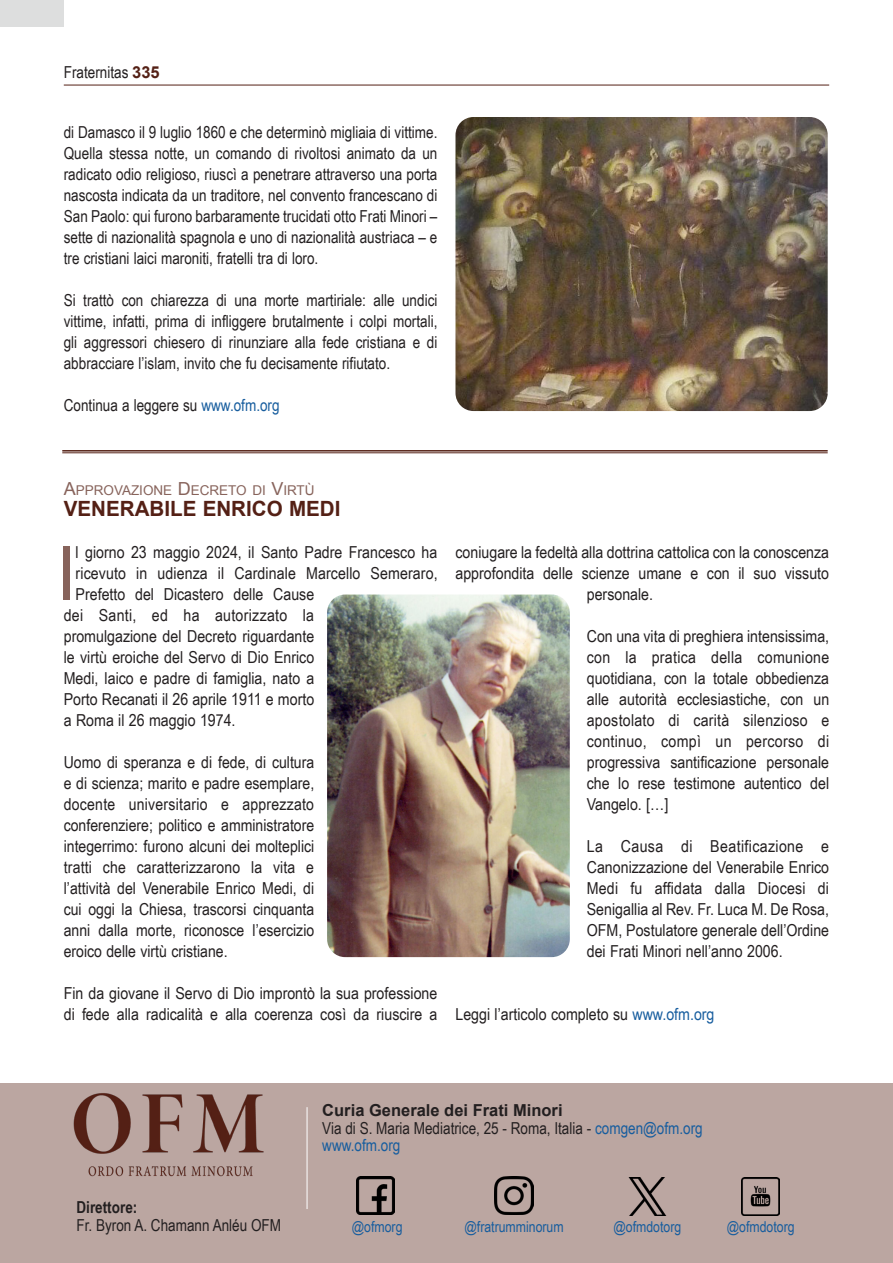
<style>
.page{position:relative;width:893px;height:1263px;background:#fff}
.page>*{position:absolute;margin:0;border:0;box-sizing:border-box;transform-origin:0 0}
.Titolo{font:75.15px "Arial Narrow";color:#87635b;scale:1.05 1}
.Titolo-2{font:700 21px "Arial";color:#542015}
.Titolo-3{font:16.5px/21px "Arial Narrow";color:#231f20;text-align:justify;scale:1.05 1}
.Titolo-4{font:16.5px/21px "Arial Narrow";color:#231f20;text-align:justify}
.Titolo-5{font:16.5px/21px "Arial Narrow";color:#231f20;text-align:justify;scale:1.04 1}
.t1{font:700 16.5px "Arial";color:#231f20}
.t2{font:700 16.5px "Arial Narrow";color:#231f20}
.t3{font:15px "Arial Narrow";color:#175d9e}
.Titolo_piccolo{font:13.5px "Arial";color:#87635b}
.s1{font-family:"Arial";font-weight:700;color:#542015}
.s2{color:#175d9e}
.s3{font-size:18px}
</style>
<div class="page">
<hr style="left:64px;top:85px;width:765px;height:1px;background:#542015">
<div style="left:0;top:0;width:64px;height:27px;background:#dddede"></div>
<div style="left:0;top:1083px;width:893px;height:180px;background:#bba6a1"></div>
<img style="left:356px;top:1176px;width:39px;height:39px">
<img style="left:495px;top:1176px;width:38px;height:39px">
<img style="left:742px;top:1177px;width:38px;height:38px">
<hr style="left:307px;top:1107px;width:1px;height:102px;background:#fff">
<img style="left:73px;top:1093px;width:191px;height:84px">
<img style="left:628px;top:1177px;width:38px;height:38px">
<img style="left:455px;top:117px;width:373px;height:294px">
<hr style="left:62px;top:450px;width:766px;height:2px;background:#542015">
<hr style="left:62px;top:452px;width:766px;height:1px;background:#542015">
<img style="left:327px;top:594px;width:243px;height:363px">
<p class="Titolo-4" style="left:64px;top:61px;width:97px">Fraternitas <span class="s1">335</span></p>
<p class="Titolo-4" style="left:64px;top:121px;width:375px">di Damasco il 9 luglio 1860 e che determinò migliaia di vittime.<br>Quella stessa notte, un comando di rivoltosi animato da un radicato odio religioso, riuscì a penetrare attraverso una porta nascosta indicata da un traditore, nel convento francescano di San Paolo: qui furono barbaramente trucidati otto Frati Minori – sette di nazionalità spagnola e uno di nazionalità austriaca – e tre cristiani laici maroniti, fratelli tra di loro.</p>
<p class="Titolo-4" style="left:64px;top:289px;width:375px">Si trattò con chiarezza di una morte martiriale: alle undici vittime, infatti, prima di infliggere brutalmente i colpi mortali, gli aggressori chiesero di rinunziare alla fede cristiana e di abbracciare l’islam, invito che fu decisamente rifiutato.</p>
<p class="Titolo-4" style="left:64px;top:394px;width:217px">Continua a leggere su <span class="s2">www.ofm.org</span></p>
<p class="Titolo_piccolo" style="left:64px;top:481px;width:252px"><span class="s3">A</span>PPROVAZIONE <span class="s3">D</span> ECRETO DI <span class="s3">V</span>IRTÙ</p>
<p class="Titolo-2" style="left:64px;top:495px;width:278px">VENERABILE ENRICO MEDI</p>
<p class="Titolo" style="left:58px;top:518px;width:19px">I</p>
<p class="Titolo-3" style="left:76px;top:541px;width:346px">l giorno 23 maggio 2024, il Santo Padre Francesco ha</p>
<p class="Titolo-3" style="left:76px;top:562px;width:346px">ricevuto in udienza il Cardinale Marcello Semeraro,</p>
<p class="Titolo-3" style="left:76px;top:583px;width:229px">Prefetto del Dicastero delle Cause</p>
<p class="Titolo-3" style="left:64px;top:604px;width:240px">dei Santi, ed ha autorizzato la</p>
<p class="Titolo-3" style="left:64px;top:625px;width:240px">promulgazione del Decreto riguardante</p>
<p class="Titolo-3" style="left:64px;top:646px;width:240px">le virtù eroiche del Servo di Dio Enrico</p>
<p class="Titolo-3" style="left:64px;top:667px;width:240px">Medi, laico e padre di famiglia, nato a</p>
<p class="Titolo-3" style="left:64px;top:688px;width:240px">Porto Recanati il 26 aprile 1911 e morto</p>
<p class="Titolo-3" style="left:64px;top:709px;width:165px">a Roma il 26 maggio 1974.</p>
<p class="Titolo-5" style="left:64px;top:751px;width:242px">Uomo di speranza e di fede, di cultura e di scienza; marito e padre esemplare, docente universitario e apprezzato conferenziere; politico e amministratore integerrimo: furono alcuni dei molteplici tratti che caratterizzarono la vita e l’attività del Venerabile Enrico Medi, di cui oggi la Chiesa, trascorsi cinquanta anni dalla morte, riconosce l’esercizio eroico delle virtù cristiane.</p>
<p class="Titolo-3" style="left:64px;top:982px;width:357px">Fin da giovane il Servo di Dio improntò la sua professione di fede alla radicalità e alla coerenza così da riuscire a</p>
<p class="Titolo-3" style="left:455px;top:541px;width:357px">coniugare la fedeltà alla dottrina cattolica con la conoscenza</p>
<p class="Titolo-3" style="left:455px;top:562px;width:357px">approfondita delle scienze umane e con il suo vissuto</p>
<p class="Titolo-3" style="left:587px;top:583px;width:65px">personale.</p>
<p class="Titolo-3" style="left:587px;top:625px;width:232px">Con una vita di preghiera intensissima, con la pratica della comunione quotidiana, con la totale obbedienza alle autorità ecclesiastiche, con un apostolato di carità silenzioso e continuo, compì un percorso di progressiva santificazione personale che lo rese testimone autentico del Vangelo. […]</p>
<p class="Titolo-3" style="left:587px;top:835px;width:232px">La Causa di Beatificazione e Canonizzazione del Venerabile Enrico Medi fu affidata dalla Diocesi di Senigallia al Rev. Fr. Luca M. De Rosa, OFM, Postulatore generale dell’Ordine dei Frati Minori nell’anno 2006.</p>
<p class="Titolo-3" style="left:455px;top:1003px;width:248px">Leggi l’articolo completo su <span class="s2">www.ofm.org</span></p>
<p class="t1" style="left:322px;top:1099px;width:242px">Curia Generale dei Frati Minori</p>
<p class="Titolo-4" style="left:322px;top:1119px;width:382px;line-height:16.5px">Via di S. Maria Mediatrice, 25 - Roma, Italia - <span class="s2">comgen@ofm.org www.ofm.org</span></p>
<p class="t2" style="left:76px;top:1195px;width:62px">Direttore:</p>
<p class="Titolo-4" style="left:76px;top:1214px;width:206px">Fr. Byron A. Chamann Anléu OFM</p>
<p class="t3" style="left:613px;top:1216px;width:69px">@ofmdotorg</p>
<p class="t3" style="left:352px;top:1216px;width:52px">@ofmorg</p>
<p class="t3" style="left:464px;top:1216px;width:101px">@fratrumminorum</p>
<p class="t3" style="left:727px;top:1215px;width:69px">@ofmdotorg</p>
</div>
